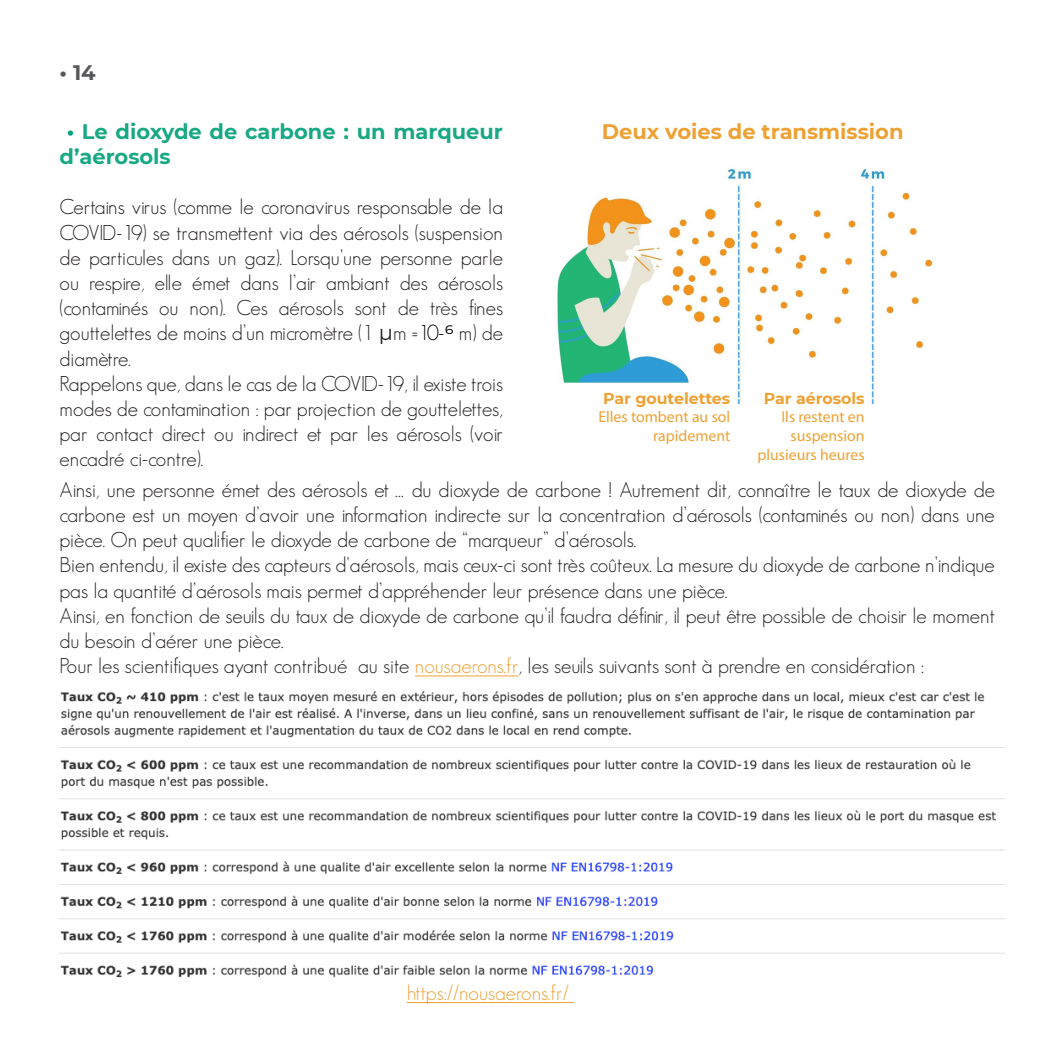
<style>
.page{position:relative;width:1042px;height:1042px;background:#fff}
.page>*{position:absolute;margin:0;border:0;box-sizing:border-box;transform-origin:0 0}
.t1{font:300 21px/25.2px "Geosans";color:#231f20;text-align:justify}
.t2{font:700 21px/25.2px "Montserrat";color:#18a884}
.t3{font:700 21px "Montserrat";color:#eea133}
.t4{font:300 21px "Geosans";color:#eea133}
.t5{font:700 21px "Montserrat";color:#57585a}
.t6{font:15.75px "Myriad Pro";color:#eea133}
.t7{font:700 15.75px "Montserrat";color:#eea133}
.s1{color:#01a27c}
.s2{font-family:"Montserrat";font-weight:400}
.s3{color:#000}
.s4{font-family:"Montserrat";font-weight:400;color:#000}
.s5{color:#eea133}
</style>
<div class="page">
<img style="left:557px;top:168px;width:376px;height:236px">
<hr style="left:415px;top:675px;width:103px;height:1px;background:#eea133">
<img style="left:60px;top:691px;width:945px;height:287px">
<hr style="left:407px;top:1002px;width:167px;height:1px;background:#eea133">
<p class="t5" style="left:60px;top:57px;width:38px">• 14</p>
<p class="t2" style="left:60px;top:118px;width:445px;text-indent:7px"><span class="s1">•</span> Le dioxyde de carbone : un marqueur d’aérosols</p>
<p class="t1" style="left:60px;top:195px;width:445px">Certains virus (comme le coronavirus responsable de la COVID-19) se transmettent via des aérosols (suspension de particules dans un gaz). Lorsqu’une personne parle ou respire, elle émet dans l’air ambiant des aérosols (contaminés ou non). Ces aérosols sont de très fines gouttelettes de moins d’un micromètre (1 <span class="s2">µ</span>m =<span class="s3">10-</span><span class="s4">6</span> m) de diamètre.</p>
<p class="t1" style="left:60px;top:371px;width:445px">Rappelons que, dans le cas de la COVID-19, il existe trois modes de contamination : par projection de gouttelettes, par contact direct ou indirect et par les aérosols (voir encadré ci-contre).</p>
<p class="t1" style="left:60px;top:477px;width:937px">Ainsi, une personne émet des aérosols et … du dioxyde de carbone ! Autrement dit, connaître le taux de dioxyde de carbone est un moyen d’avoir une information indirecte sur la concentration d’aérosols (contaminés ou non) dans une pièce. On peut qualifier le dioxyde de carbone de “marqueur” d’aérosols.</p>
<p class="t1" style="left:60px;top:552px;width:937px">Bien entendu, il existe des capteurs d'aérosols, mais ceux-ci sont très coûteux. La mesure du dioxyde de carbone n’indique pas la quantité d’aérosols mais permet d’appréhender leur présence dans une pièce.</p>
<p class="t1" style="left:60px;top:603px;width:937px">Ainsi, en fonction de seuils du taux de dioxyde de carbone qu’il faudra définir, il peut être possible de choisir le moment du besoin d’aérer une pièce.</p>
<p class="t1" style="left:60px;top:653px;width:866px">Pour les scientifiques ayant contribué au site <span class="s5">nousaerons.fr</span>, les seuils suivants sont à prendre en considération :</p>
<p class="t3" style="left:602px;top:117px;width:303px">Deux voies de transmission</p>
<p class="t7" style="left:764px;top:386px;width:102px">Par aérosols</p>
<p class="t6" style="left:781px;top:407px;width:85px">Ils restent en</p>
<p class="t6" style="left:790px;top:426px;width:76px">suspension</p>
<p class="t6" style="left:757px;top:445px;width:109px">plusieurs heures</p>
<p class="t7" style="left:603px;top:387px;width:129px">Par goutelettes</p>
<p class="t6" style="left:598px;top:407px;width:133px">Elles tombent au sol</p>
<p class="t6" style="left:653px;top:426px;width:79px">rapidement</p>
<p class="t4" style="left:407px;top:981px;width:163px">https://nousaerons.fr/</p>
</div>
